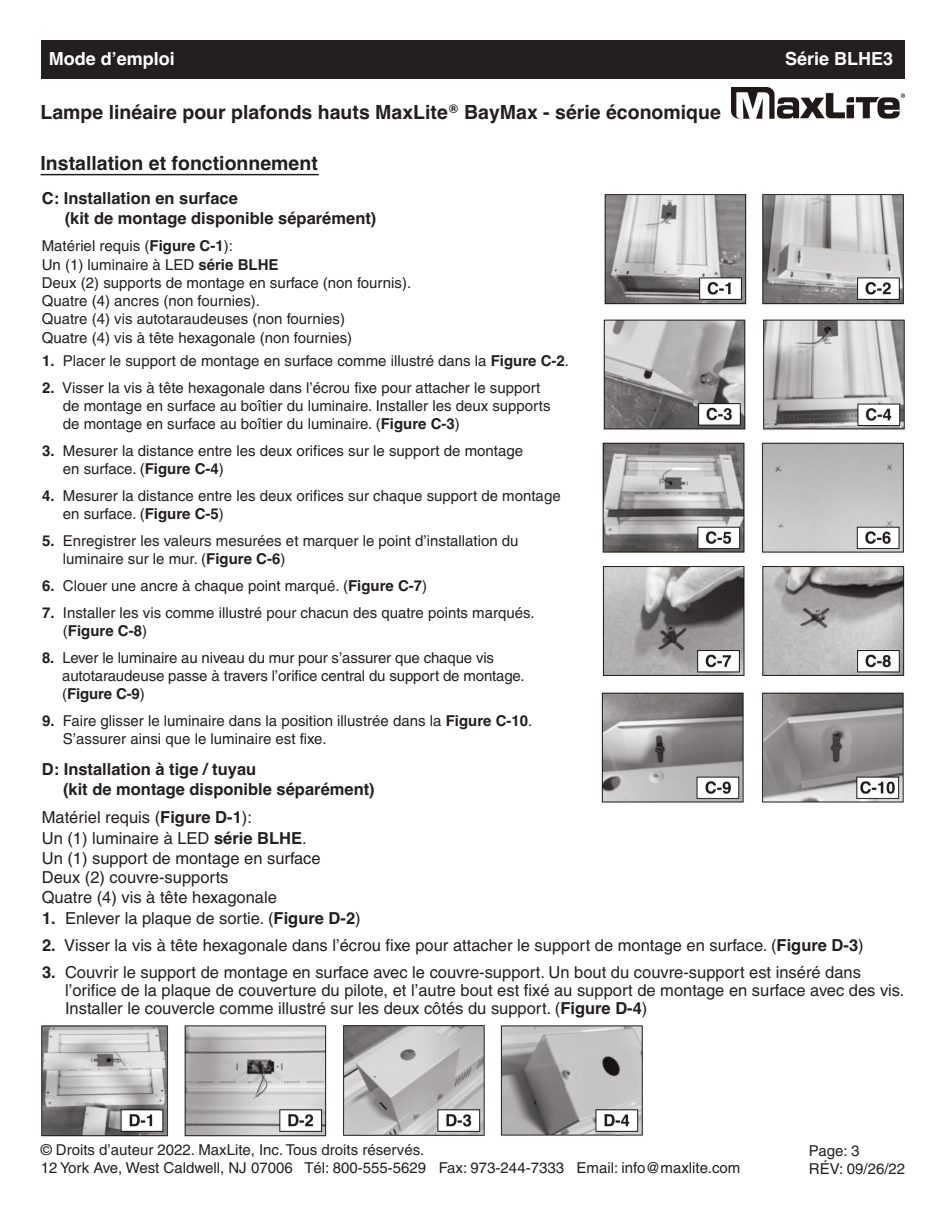
<style>
.page{position:relative;width:945px;height:1215px;background:#fff}
.page>*{position:absolute;margin:0;border:0;box-sizing:border-box;transform-origin:0 0}
.t1{font:700 19.5px "Helvetica";color:#231f20}
.t2{font:700 18px "Helvetica";color:#fff}
.t3{font:16.5px/20px "Helvetica";color:#231f20}
.t4{font:700 16.5px/19.8px "Helvetica";color:#231f20}
.t5{font:15px/18px "Helvetica";color:#231f20}
.s1{font-weight:700}
</style>
<div class="page">
<hr style="left:41px;top:174px;width:278px;height:1px;background:#231f20">
<img style="left:41px;top:1025px;width:602px;height:112px">
<img style="left:601px;top:193px;width:304px;height:610px">
<div style="left:41px;top:40px;width:864px;height:39px;background:#231f20"></div>
<img style="left:732px;top:87px;width:173px;height:32px">
<p class="t2" style="left:49px;top:49px;width:128px">Mode d’emploi</p>
<p class="t2" style="left:785px;top:49px;width:110px">Série BLHE3</p>
<h1 class="t1" style="left:40px;top:101px;width:682px">Lampe linéaire pour plafonds hauts MaxLite<sup>®</sup> BayMax - série économique</h1>
<h1 class="t1" style="left:40px;top:152px;width:279px">Installation et fonctionnement</h1>
<p class="t4" style="left:65px;top:188px;width:313px;text-indent:-23px">C: Installation en surface<br>(kit de montage disponible séparément)</p>
<p class="t5" style="left:42px;top:238px;width:371px">Matériel requis (<span class="s1">Figure C-1</span>):<br>Un (1) luminaire à LED <span class="s1">série BLHE<br></span>Deux (2) supports de montage en surface (non fournis).<br>Quatre (4) ancres (non fournies).<br>Quatre (4) vis autotaraudeuses (non fournies)<br>Quatre (4) vis à tête hexagonale (non fournies)</p>
<p class="t5" style="left:42px;top:354px;width:529px"><span class="s1">1.</span> Placer le support de montage en surface comme illustré dans la <span class="s1">Figure C-2</span>.</p>
<p class="t5" style="left:63px;top:381px;width:489px;text-indent:-21px"><span class="s1">2.</span> Visser la vis à tête hexagonale dans l’écrou fixe pour attacher le support de montage en surface au boîtier du luminaire. Installer les deux supports de montage en surface au boîtier du luminaire. (<span class="s1">Figure C-3</span>)</p>
<p class="t5" style="left:63px;top:444px;width:462px;text-indent:-21px"><span class="s1">3.</span> Mesurer la distance entre les deux orifices sur le support de montage en surface. (<span class="s1">Figure C-4</span>)</p>
<p class="t5" style="left:63px;top:489px;width:499px;text-indent:-21px"><span class="s1">4.</span> Mesurer la distance entre les deux orifices sur chaque support de montage en surface. (<span class="s1">Figure C-5</span>)</p>
<p class="t5" style="left:63px;top:534px;width:457px;text-indent:-21px"><span class="s1">5.</span> Enregistrer les valeurs mesurées et marquer le point d’installation du luminaire sur le mur. (<span class="s1">Figure C-6</span>)</p>
<p class="t5" style="left:42px;top:579px;width:387px"><span class="s1">6.</span> Clouer une ancre à chaque point marqué. (<span class="s1">Figure C-7</span>)</p>
<p class="t5" style="left:63px;top:606px;width:473px;text-indent:-21px"><span class="s1">7.</span> Installer les vis comme illustré pour chacun des quatre points marqués. (<span class="s1">Figure C-8</span>)</p>
<p class="t5" style="left:62px;top:651px;width:464px;text-indent:-20px"><span class="s1">8.</span> Lever le luminaire au niveau du mur pour s’assurer que chaque vis autotaraudeuse passe à travers l’orifice central du support de montage. (<span class="s1">Figure C-9</span>)</p>
<p class="t5" style="left:63px;top:714px;width:471px;text-indent:-21px"><span class="s1">9.</span> Faire glisser le luminaire dans la position illustrée dans la <span class="s1">Figure C-10</span>.<br>S’assurer ainsi que le luminaire est fixe.</p>
<p class="t4" style="left:63px;top:759px;width:313px;text-indent:-21px">D: Installation à tige / tuyau<br>(kit de montage disponible séparément)</p>
<p class="t3" style="left:42px;top:809px;width:280px">Matériel requis (<span class="s1">Figure D-1</span>):<br>Un (1) luminaire à LED <span class="s1">série BLHE</span>.<br>Un (1) support de montage en surface<br>Deux (2) couvre-supports<br>Quatre (4) vis à tête hexagonale</p>
<p class="t3" style="left:42px;top:910px;width:320px"><span class="s1">1.</span> Enlever la plaque de sortie. (<span class="s1">Figure D-2</span>)</p>
<p class="t3" style="left:42px;top:937px;width:823px"><span class="s1">2.</span> Visser la vis à tête hexagonale dans l’écrou fixe pour attacher le support de montage en surface. (<span class="s1">Figure D-3</span>)</p>
<p class="t3" style="left:65px;top:965px;width:841px;line-height:18px;text-indent:-23px"><span class="s1">3.</span> Couvrir le support de montage en surface avec le couvre-support. Un bout du couvre-support est inséré dans l’orifice de la plaque de couverture du pilote, et l’autre bout est fixé au support de montage en surface avec des vis.<br>Installer le couvercle comme illustré sur les deux côtés du support. (<span class="s1">Figure D-4</span>)</p>
<p class="t5" style="left:41px;top:1142px;width:701px">© Droits d’auteur 2022. MaxLite, Inc. Tous droits réservés.<br>12 York Ave, West Caldwell, NJ 07006 Tél: 800-555-5629 Fax: 973-244-7333 Email: info@maxlite.com</p>
<p class="t5" style="left:809px;top:1143px;width:98px">Page: 3<br>RÉV: 09/26/22</p>
</div>
